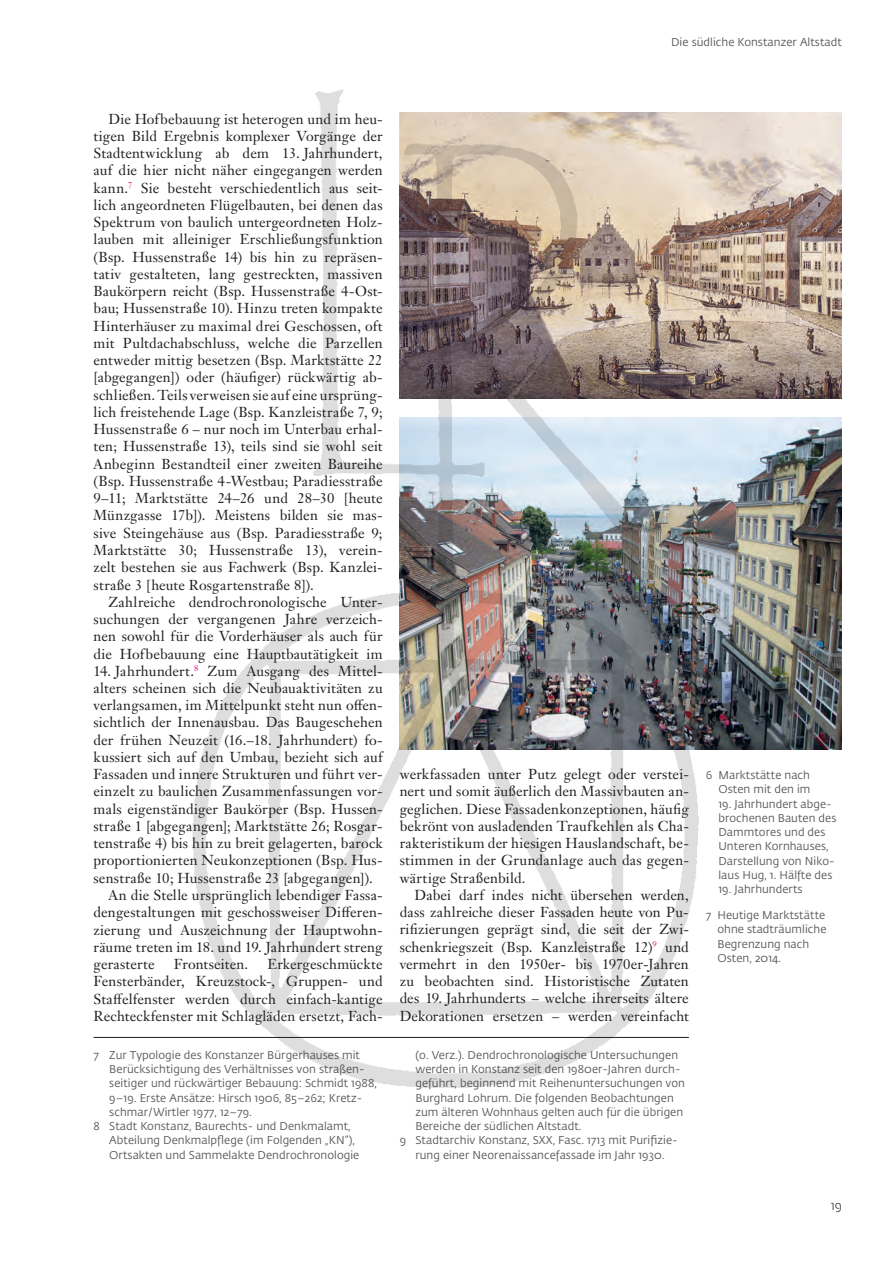
<style>
.page{position:relative;width:893px;height:1263px;background:#fff}
.page>*{position:absolute;margin:0;border:0;box-sizing:border-box;transform-origin:0 0}
.t1{font:14.25px/17.2px "Janson Text LT Pro";letter-spacing:.01em;color:#231f20;text-align:justify}
.t2{font:300 12.75px "Fedra Sans Pro";color:#231f20}
.t3{font:11.25px/14.2px "Fedra Sans Pro";letter-spacing:.005em;color:#57585a}
</style>
<div class="page">
<img style="left:716px;top:113px;width:126px;height:285px">
<img style="left:716px;top:417px;width:126px;height:332px">
<hr style="left:94px;top:1037px;width:595px;height:1px;background:#231f20">
<img style="left:134px;top:89px;width:582px;height:999px">
<p class="t3" style="left:671px;top:34px;width:172px">Die südliche Konstanzer Altstadt</p>
<p class="t1" style="left:94px;top:110px;width:291px;text-indent:15px">Die Hofbebauung ist heterogen und im heu&shy;tigen Bild Ergebnis komplexer Vorgänge der Stadtentwicklung ab dem 13. Jahrhundert, auf die hier nicht näher eingegangen werden kann.<sup>7</sup> Sie besteht verschiedentlich aus seit&shy;lich angeordneten Flügelbauten, bei denen das Spektrum von baulich untergeordneten Holz&shy;lauben mit alleiniger Erschließungsfunktion (Bsp. Hussenstraße 14) bis hin zu repräsen&shy;tativ gestalteten, lang gestreckten, massiven Baukörpern reicht (Bsp. Hussenstraße 4-Ost&shy;bau; Hussenstraße 10). Hinzu treten kompakte Hinterhäuser zu maximal drei Geschossen, oft mit Pultdachabschluss, welche die Parzellen entweder mittig besetzen (Bsp. Marktstätte 22 [abgegangen]) oder (häufiger) rückwärtig ab&shy;schließen. Teils verweisen sie auf eine ursprüng&shy;lich freistehende Lage (Bsp. Kanzleistraße 7, 9; Hussenstraße 6 – nur noch im Unterbau erhal&shy;ten; Hussenstraße 13), teils sind sie wohl seit Anbeginn Bestandteil einer zweiten Baureihe (Bsp. Hussenstraße 4-Westbau; Paradiesstraße 9–11; Marktstätte 24–26 und 28–30 [heute Münzgasse 17b]). Meistens bilden sie mas&shy;sive Steingehäuse aus (Bsp. Paradiesstraße 9; Marktstätte 30; Hussenstraße 13), verein&shy;zelt bestehen sie aus Fachwerk (Bsp. Kanzlei&shy;straße 3 [heute Rosgartenstraße 8]).</p>
<p class="t1" style="left:94px;top:593px;width:291px;text-indent:15px">Zahlreiche dendrochronologische Unter&shy;suchungen der vergangenen Jahre verzeich&shy;nen sowohl für die Vorderhäuser als auch für die Hofbebauung eine Hauptbautätigkeit im</p>
<p class="t1" style="left:94px;top:662px;width:291px">14. Jahrhundert.<sup>8</sup> Zum Ausgang des Mittel-</p>
<p class="t1" style="left:94px;top:679px;width:291px">alters scheinen sich die Neubauaktivitäten zu</p>
<p class="t1" style="left:94px;top:696px;width:291px">verlangsamen, im Mittelpunkt steht nun offen-</p>
<p class="t1" style="left:94px;top:714px;width:291px">sichtlich der Innenausbau. Das Baugeschehen</p>
<p class="t1" style="left:94px;top:731px;width:291px">der frühen Neuzeit (16.–18. Jahrhundert) fo-</p>
<p class="t1" style="left:94px;top:748px;width:291px">kussiert sich auf den Umbau, bezieht sich auf</p>
<p class="t1" style="left:94px;top:766px;width:291px">Fassaden und innere Strukturen und führt ver-</p>
<p class="t1" style="left:94px;top:783px;width:291px">einzelt zu baulichen Zusammenfassungen vor-</p>
<p class="t1" style="left:94px;top:800px;width:291px">mals eigenständiger Baukörper (Bsp. Hussen-</p>
<p class="t1" style="left:94px;top:817px;width:291px">straße 1 [abgegangen]; Marktstätte 26; Rosgar-</p>
<p class="t1" style="left:94px;top:835px;width:291px">tenstraße 4) bis hin zu breit gelagerten, barock</p>
<p class="t1" style="left:94px;top:852px;width:291px">proportionierten Neukonzeptionen (Bsp. Hus-</p>
<p class="t1" style="left:94px;top:869px;width:281px">senstraße 10; Hussenstraße 23 [abgegangen]).</p>
<p class="t1" style="left:108px;top:886px;width:276px">An die Stelle ursprünglich lebendiger Fassa-</p>
<p class="t1" style="left:94px;top:904px;width:291px">dengestaltungen mit geschossweiser Differen-</p>
<p class="t1" style="left:94px;top:921px;width:291px">zierung und Auszeichnung der Hauptwohn-</p>
<p class="t1" style="left:94px;top:938px;width:291px">räume treten im 18. und 19. Jahrhundert streng</p>
<p class="t1" style="left:94px;top:955px;width:63px">gerasterte</p>
<p class="t1" style="left:174px;top:955px;width:76px">Frontseiten.</p>
<p class="t1" style="left:94px;top:955px;width:291px;text-indent:174px">Erkergeschmückte Fensterbänder, Kreuzstock-, Gruppen- und Staffelfenster werden durch einfach-kantige Rechteckfenster mit Schlagläden ersetzt, Fach-</p>
<p class="t3" style="left:94px;top:1047px;width:268px">7 Zur Typologie des Konstanzer Bürgerhauses mit</p>
<p class="t3" style="left:109px;top:1062px;width:257px">Berücksichtigung des Verhältnisses von straßen-</p>
<p class="t3" style="left:109px;top:1076px;width:269px">seitiger und rückwärtiger Bebauung: Schmidt 1988,</p>
<p class="t3" style="left:109px;top:1090px;width:254px">9–19. Erste Ansätze: Hirsch 1906, 85–262; Kretz-</p>
<p class="t3" style="left:109px;top:1104px;width:144px">schmar/Wirtler 1977, 12–79.</p>
<p class="t3" style="left:94px;top:1119px;width:259px">8 Stadt Konstanz, Baurechts- und Denkmalamt,</p>
<p class="t3" style="left:109px;top:1133px;width:247px">Abteilung Denkmalpflege (im Folgenden „KN“),</p>
<p class="t3" style="left:109px;top:1147px;width:252px">Ortsakten und Sammelakte Dendrochronologie</p>
<p class="t1" style="left:400px;top:765px;width:291px">werkfassaden unter Putz gelegt oder verstei&shy;nert und somit äußerlich den Massivbauten an&shy;geglichen. Diese Fassadenkonzeptionen, häufig bekrönt von ausladenden Traufkehlen als Cha&shy;rakteristikum der hiesigen Hauslandschaft, be&shy;stimmen in der Grundanlage auch das gegen&shy;wärtige Straßenbild.</p>
<p class="t1" style="left:400px;top:886px;width:291px;text-indent:15px">Dabei darf indes nicht übersehen werden, dass zahlreiche dieser Fassaden heute von Pu&shy;rifizierungen geprägt sind, die seit der Zwi&shy;schenkriegszeit (Bsp. Kanzleistraße 12)<sup>9</sup> und vermehrt in den 1950er- bis 1970er-Jahren zu beobachten sind. Historistische Zutaten des 19. Jahrhunderts – welche ihrerseits ältere Dekorationen ersetzen – werden vereinfacht</p>
<p class="t3" style="left:415px;top:1047px;width:264px">(o. Verz.). Dendrochronologische Untersuchungen</p>
<p class="t3" style="left:415px;top:1062px;width:267px">werden in Konstanz seit den 1980er-Jahren durch-</p>
<p class="t3" style="left:415px;top:1076px;width:271px">geführt, beginnend mit Reihenuntersuchungen von</p>
<p class="t3" style="left:415px;top:1090px;width:260px">Burghard Lohrum. Die folgenden Beobachtungen</p>
<p class="t3" style="left:415px;top:1104px;width:269px">zum älteren Wohnhaus gelten auch für die übrigen</p>
<p class="t3" style="left:415px;top:1119px;width:168px">Bereiche der südlichen Altstadt.</p>
<p class="t3" style="left:400px;top:1133px;width:280px">9 Stadtarchiv Konstanz, SXX, Fasc. 1713 mit Purifizie-</p>
<p class="t3" style="left:415px;top:1147px;width:251px">rung einer Neorenaissancefassade im Jahr 1930.</p>
<p class="t3" style="left:706px;top:768px;width:106px;text-align:right">6 Marktstätte nach<br>Osten mit den im</p>
<p class="t3" style="left:718px;top:796px;width:120px">19. Jahrhundert abge&shy;brochenen Bauten des<br>Dammtores und des<br>Unteren Kornhauses,<br>Darstellung von Niko&shy;laus Hug, 1. Hälfte des</p>
<p class="t3" style="left:718px;top:882px;width:86px">19. Jahrhunderts</p>
<p class="t3" style="left:717px;top:908px;width:111px;text-indent:-12px">7 Heutige Marktstätte ohne stadträumliche<br>Begrenzung nach<br>Osten, 2014.</p>
<p class="t2" style="left:831px;top:1197px;width:13px">19</p>
</div>
